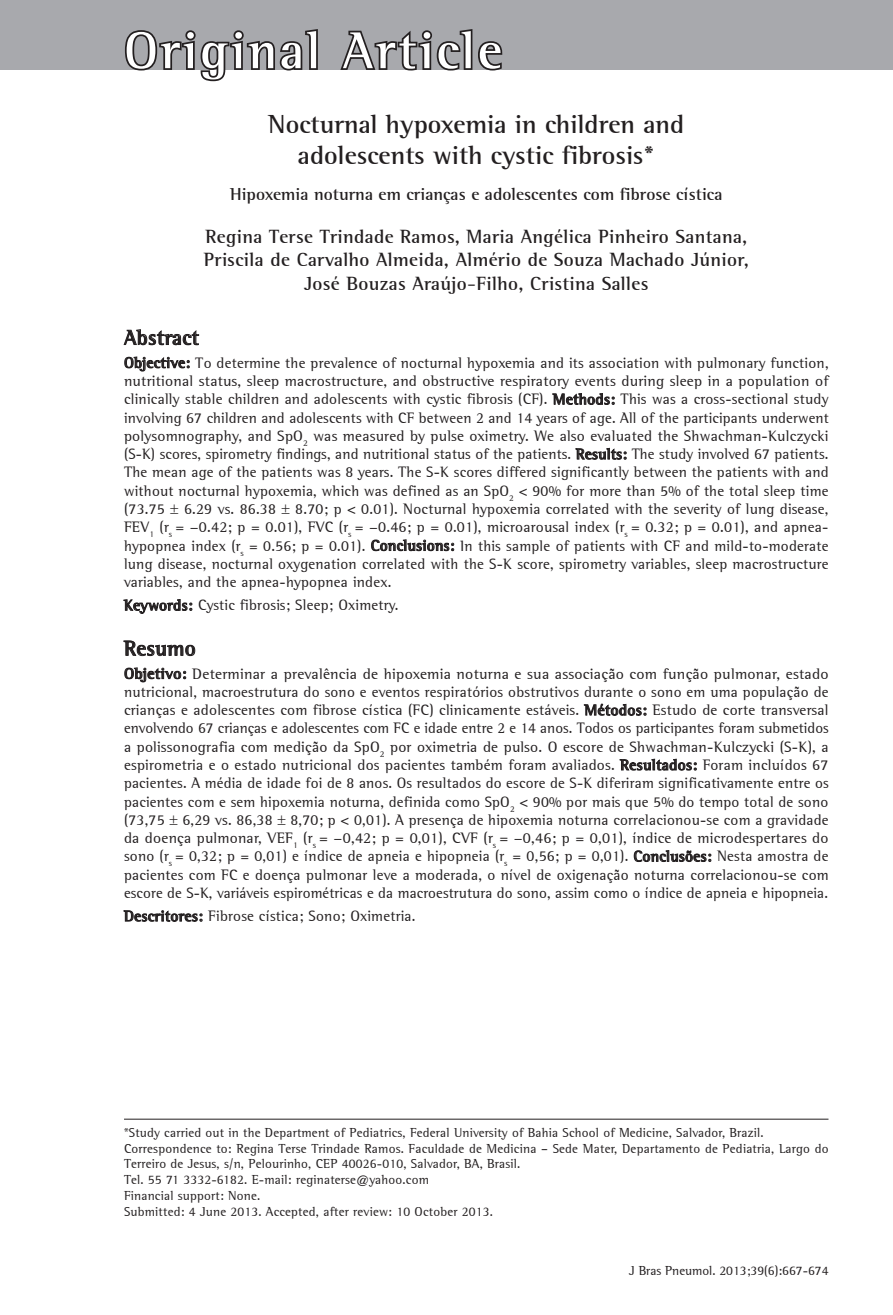
<style>
.page{position:relative;width:893px;height:1315px;background:#fff}
.page>*{position:absolute;margin:0;border:0;box-sizing:border-box;transform-origin:0 0}
.t1{font:700 52.5px "Libre Semi Serif S Si";letter-spacing:.05em;color:#fff}
.Título___1o_idioma{font:700 26.25px/31.5px "Libre Semi Serif S Si";color:#231f20;text-align:center}
.Abstract___título{font:700 21px "Libre Semi Serif S Si";letter-spacing:.015em;color:#231f20}
.Resumo___título{font:700 21px "Libre Semi Serif S Si";letter-spacing:.015em;color:#231f20}
.Autores{font:700 19.25px/23.1px "Libre Semi Serif S Si";letter-spacing:.015em;color:#231f20;text-align:center}
.Título___2o_idioma{font:700 17.5px "Libre Semi Serif S Si";color:#231f20}
.Resumo{font:15.22px/18.2px "Libre Semi Serif S Si";letter-spacing:.01em;color:#231f20;text-align:justify}
.Abstract{font:15.22px/18.2px "Libre Semi Serif S Si";letter-spacing:.015em;color:#231f20;text-align:justify}
.Palavras-chave{font:15.22px "Libre Semi Serif S Si";letter-spacing:.015em;color:#231f20}
.Keywords{font:15.22px "Libre Semi Serif S Si";letter-spacing:.015em;color:#231f20}
.Endereço{font:13.12px/15.8px "Libre Semi Serif S Si";letter-spacing:.015em;color:#231f20}
.rodapé{font:13.12px "Libre Semi Serif S Si";color:#231f20}
.s1{font-weight:700}
</style>
<div class="page">
<div style="left:0;top:0;width:893px;height:70px;background:#a8a9ad"></div>
<svg style="left:124px;top:329px;width:75px;height:16px"></svg>
<svg style="left:125px;top:357px;width:64px;height:14px"></svg>
<svg style="left:553px;top:393px;width:61px;height:12px"></svg>
<svg style="left:576px;top:448px;width:50px;height:11px"></svg>
<svg style="left:371px;top:539px;width:83px;height:12px"></svg>
<svg style="left:124px;top:599px;width:68px;height:14px"></svg>
<svg style="left:124px;top:641px;width:71px;height:15px"></svg>
<svg style="left:125px;top:667px;width:61px;height:15px"></svg>
<svg style="left:584px;top:703px;width:62px;height:12px"></svg>
<svg style="left:620px;top:759px;width:76px;height:11px"></svg>
<svg style="left:634px;top:850px;width:77px;height:11px"></svg>
<svg style="left:124px;top:910px;width:78px;height:11px"></svg>
<hr style="left:124px;top:1118px;width:704px;height:1px;background:#231f20">
<svg style="left:124px;top:29px;width:194px;height:53px"></svg>
<svg style="left:340px;top:29px;width:163px;height:42px"></svg>
<h1 class="t1" style="left:124px;top:19px;width:380px">Original Article</h1>
<p class="Título___1o_idioma" style="left:268px;top:108px;width:418px">Nocturnal hypoxemia in children and adolescents with cystic fibrosis*</p>
<p class="Título___2o_idioma" style="left:230px;top:184px;width:494px">Hipoxemia noturna em crianças e adolescentes com fibrose cística</p>
<p class="Autores" style="left:204px;top:225px;width:546px">Regina Terse Trindade Ramos, Maria Angélica Pinheiro Santana,<br>Priscila de Carvalho Almeida, Almério de Souza Machado Júnior,<br>José Bouzas Araújo-Filho, Cristina Salles</p>
<p class="Abstract___título" style="left:124px;top:325px;width:77px">Abstract</p>
<p class="Abstract" style="left:124px;top:353px;width:706px"><span class="s1">Objective:</span> To determine the prevalence of nocturnal hypoxemia and its association with pulmonary function, nutritional status, sleep macrostructure, and obstructive respiratory events during sleep in a population of clinically stable children and adolescents with cystic fibrosis (CF). <span class="s1">Methods:</span> This was a cross-sectional study involving 67 children and adolescents with CF between 2 and 14 years of age. All of the participants underwent polysomnography, and SpO<sub>2</sub> was measured by pulse oximetry. We also evaluated the Shwachman-Kulczycki (S-K) scores, spirometry findings, and nutritional status of the patients. <span class="s1">Results:</span> The study involved 67 patients.<br>The mean age of the patients was 8 years. The S-K scores differed significantly between the patients with and without nocturnal hypoxemia, which was defined as an SpO<sub>2</sub> &lt; 90% for more than 5% of the total sleep time (73.75</p>
<p class="Abstract" style="left:124px;top:500px;width:706px;text-indent:171px">8.70; p &lt; 0.01). Nocturnal hypoxemia correlated with the severity of lung disease, FEV<sub>1</sub> (r<sub>s</sub> = −0.42; p = 0.01), FVC (r<sub>s</sub> = −0.46; p = 0.01), microarousal index (r<sub>s</sub> = 0.32; p = 0.01), and apnea&shy;hypopnea index (r<sub>s</sub> = 0.56; p = 0.01). <span class="s1">Conclusions:</span> In this sample of patients with CF and mild-to-moderate lung disease, nocturnal oxygenation correlated with the S-K score, spirometry variables, sleep macrostructure variables, and the apnea-hypopnea index.</p>
<p class="Keywords" style="left:124px;top:596px;width:276px"><span class="s1">Keywords:</span> Cystic fibrosis; Sleep; Oximetry.</p>
<p class="Resumo___título" style="left:124px;top:635px;width:73px">Resumo</p>
<p class="Resumo" style="left:124px;top:664px;width:706px"><span class="s1">Objetivo:</span> Determinar a prevalência de hipoxemia noturna e sua associação com função pulmonar, estado nutricional, macroestrutura do sono e eventos respiratórios obstrutivos durante o sono em uma população de crianças e adolescentes com fibrose cística (FC) clinicamente estáveis. <span class="s1">Métodos:</span> Estudo de corte transversal envolvendo 67 crianças e adolescentes com FC e idade entre 2 e 14 anos. Todos os participantes foram submetidos a polissonografia com medição da SpO<sub>2</sub> por oximetria de pulso. O escore de Shwachman-Kulczycki (S-K), a espirometria e o estado nutricional dos pacientes também foram avaliados. <span class="s1">Resultados:</span> Foram incluídos 67 pacientes. A média de idade foi de 8 anos. Os resultados do escore de S-K diferiram significativamente entre os pacientes com e sem hipoxemia noturna, definida como SpO<sub>2</sub> &lt; 90% por mais que 5% do tempo total de sono (73,75 6,29 vs. 86,38 8,70; p &lt; 0,01). A presença de hipoxemia noturna correlacionou-se com a gravidade da doença pulmonar, VEF<sub>1</sub> (r<sub>s</sub> = −0,42; p = 0,01), CVF (r<sub>s</sub> = −0,46; p = 0,01), índice de microdespertares do sono (r<sub>s</sub> = 0,32; p = 0,01) e índice de apneia e hipopneia (r<sub>s</sub> = 0,56; p = 0,01). <span class="s1">Conclusões:</span> Nesta amostra de pacientes com FC e doença pulmonar leve a moderada, o nível de oxigenação noturna correlacionou-se com escore de S-K, variáveis espirométricas e da macroestrutura do sono, assim como o índice de apneia e hipopneia.</p>
<p class="Palavras-chave" style="left:124px;top:907px;width:293px"><span class="s1">Descritores:</span> Fibrose cística; Sono; Oximetria.</p>
<p class="Abstract" style="left:184px;top:500px;width:93px">6.29 vs. 86.38</p>
<p class="Endereço" style="left:124px;top:1124px;width:641px">*Study carried out in the Department of Pediatrics, Federal University of Bahia School of Medicine, Salvador, Brazil.</p>
<p class="Endereço" style="left:124px;top:1140px;width:706px">Correspondence to: Regina Terse Trindade Ramos. Faculdade de Medicina – Sede Mater, Departamento de Pediatria, Largo do<br>Terreiro de Jesus, s/n, Pelourinho, CEP 40026-010, Salvador, BA, Brasil.</p>
<p class="Endereço" style="left:124px;top:1171px;width:306px">Tel. 55 71 3332-6182. E-mail: reginaterse@yahoo.com</p>
<p class="Endereço" style="left:124px;top:1187px;width:138px">Financial support: None.</p>
<p class="Endereço" style="left:124px;top:1203px;width:371px">Submitted: 4 June 2013. Accepted, after review: 10 October 2013.</p>
<p class="rodapé" style="left:629px;top:1263px;width:201px">J Bras Pneumol. 2013;39(6):667-674</p>
</div>
